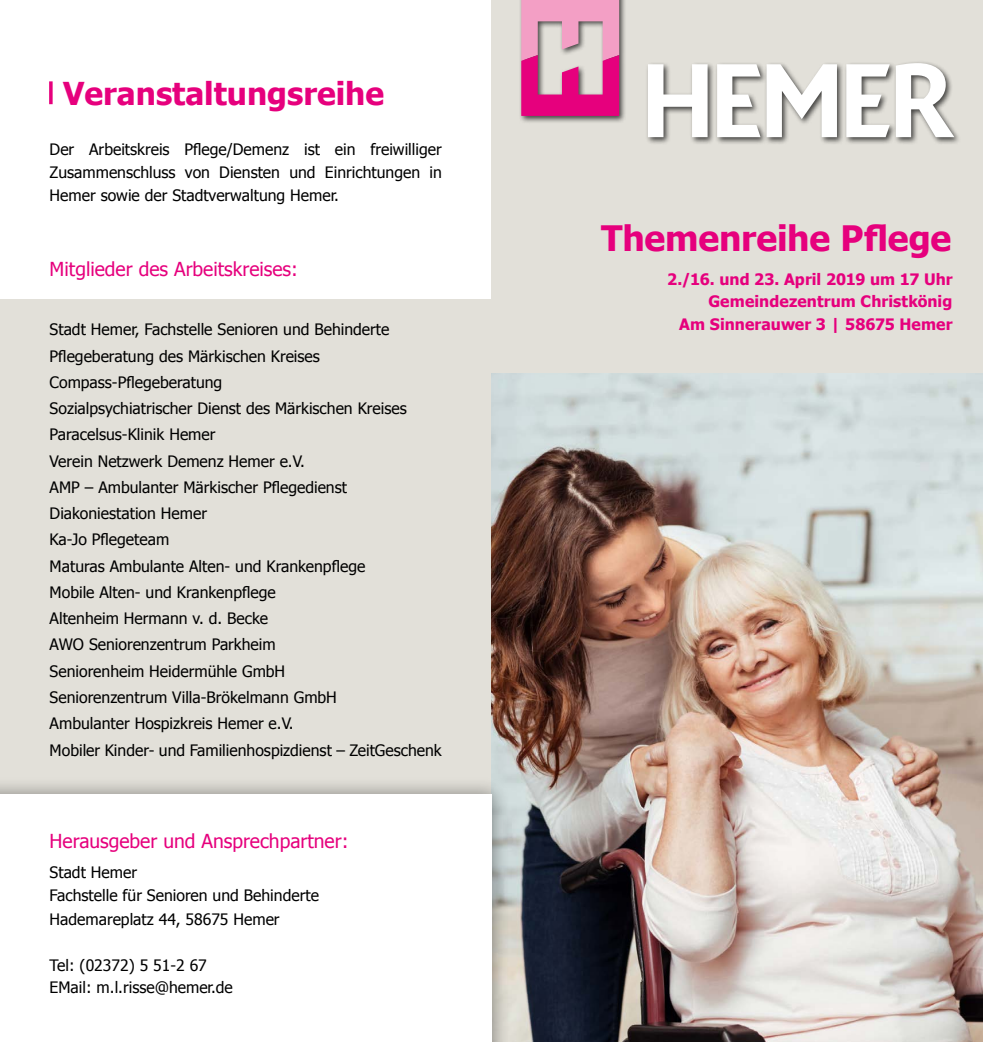
<style>
.page{position:relative;width:983px;height:1042px;background:#fff}
.page>*{position:absolute;margin:0;border:0;box-sizing:border-box;transform-origin:0 0}
.t1{font:700 35px "Tahoma";letter-spacing:-.005em;color:#e6007d}
.t2{font:700 31.5px "Tahoma";color:#e6007d}
.t3{font:19.25px "Tahoma";color:#e6007d}
.t4{font:15.75px/22.8px "Tahoma";color:#000;text-align:justify}
.t5{font:700 15.75px "Tahoma";letter-spacing:.005em;color:#e6007d}
</style>
<div class="page">
<div style="left:0;top:299px;width:491px;height:532px;background:#e2e0d9"></div>
<img style="left:491px;top:373px;width:491px;height:669px">
<div style="left:0;top:776px;width:510px;height:266px;background:#000;opacity:.36"></div>
<div style="left:0;top:795px;width:491px;height:247px;background:#fff"></div>
<div style="left:491px;top:0;width:491px;height:373px;background:#e2e0d9"></div>
<div style="left:518px;top:0;width:443px;height:145px;background:#000;opacity:.7"></div>
<svg style="left:647px;top:63px;width:307px;height:74px"></svg>
<svg style="left:521px;top:0;width:98px;height:116px"></svg>
<svg style="left:49px;top:81px;width:4px;height:23px"></svg>
<p class="t2" style="left:63px;top:71px;width:322px">Veranstaltungsreihe</p>
<p class="t4" style="left:50px;top:137px;width:393px">Der Arbeitskreis Pflege/Demenz ist ein freiwilliger Zusammenschluss von Diensten und Einrichtungen in Hemer sowie der Stadtverwaltung Hemer.</p>
<p class="t3" style="left:50px;top:256px;width:250px">Mitglieder des Arbeitskreises:</p>
<p class="t4" style="left:50px;top:318px;width:341px">Stadt Hemer, Fachstelle Senioren und Behinderte</p>
<p class="t4" style="left:50px;top:344px;width:272px">Pflegeberatung des Märkischen Kreises</p>
<p class="t4" style="left:50px;top:370px;width:174px">Compass-Pflegeberatung</p>
<p class="t4" style="left:50px;top:396px;width:358px">Sozialpsychiatrischer Dienst des Märkischen Kreises</p>
<p class="t4" style="left:50px;top:423px;width:167px">Paracelsus-Klinik Hemer</p>
<p class="t4" style="left:50px;top:449px;width:256px">Verein Netzwerk Demenz Hemer e.V.</p>
<p class="t4" style="left:50px;top:475px;width:299px">AMP – Ambulanter Märkischer Pflegedienst</p>
<p class="t4" style="left:50px;top:501px;width:159px">Diakoniestation Hemer</p>
<p class="t4" style="left:50px;top:528px;width:121px">Ka-Jo Pflegeteam</p>
<p class="t4" style="left:50px;top:554px;width:317px">Maturas Ambulante Alten- und Krankenpflege</p>
<p class="t4" style="left:50px;top:580px;width:227px">Mobile Alten- und Krankenpflege</p>
<p class="t4" style="left:50px;top:606px;width:220px">Altenheim Hermann v. d. Becke</p>
<p class="t4" style="left:50px;top:633px;width:227px">AWO Seniorenzentrum Parkheim</p>
<p class="t4" style="left:50px;top:659px;width:237px">Seniorenheim Heidermühle GmbH</p>
<p class="t4" style="left:50px;top:685px;width:289px">Seniorenzentrum Villa-Brökelmann GmbH</p>
<p class="t4" style="left:50px;top:711px;width:245px">Ambulanter Hospizkreis Hemer e.V.</p>
<p class="t4" style="left:50px;top:738px;width:393px">Mobiler Kinder- und Familienhospizdienst – ZeitGeschenk</p>
<p class="t3" style="left:50px;top:828px;width:300px">Herausgeber und Ansprechpartner:</p>
<p class="t4" style="left:50px;top:860px;width:89px">Stadt Hemer</p>
<p class="t4" style="left:50px;top:883px;width:271px">Fachstelle für Senioren und Behinderte</p>
<p class="t4" style="left:50px;top:907px;width:231px">Hademareplatz 44, 58675 Hemer</p>
<p class="t4" style="left:50px;top:953px;width:159px">Tel: (02372) 5 51-2 67</p>
<p class="t4" style="left:50px;top:975px;width:185px">EMail: m.l.risse@hemer.de</p>
<p class="t1" style="left:601px;top:214px;width:351px">Themenreihe Pflege</p>
<p class="t5" style="left:666px;top:268px;width:287px">2./16. und 23. April 2019 um 17 Uhr</p>
<p class="t5" style="left:708px;top:290px;width:245px">Gemeindezentrum Christkönig</p>
<p class="t5" style="left:679px;top:313px;width:275px">Am Sinnerauwer 3 | 58675 Hemer</p>
</div>
